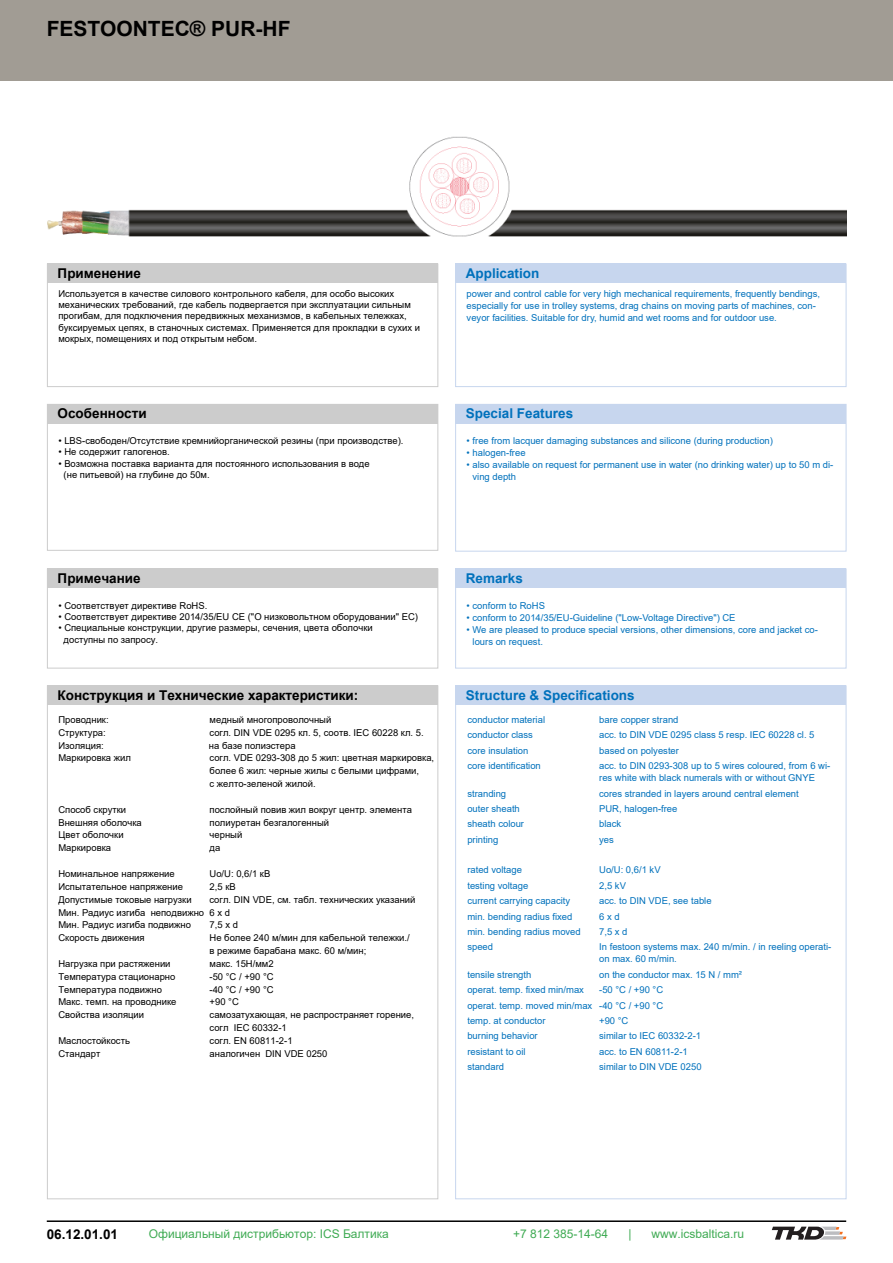
<style>
.page{position:relative;width:893px;height:1263px;background:#fff}
.page>*{position:absolute;margin:0;border:0;box-sizing:border-box;transform-origin:0 0}
.t1{font:700 21px "Arial";color:#000}
.t2{font:700 13.5px "Arial";color:#000}
.t3{font:700 13.5px "Arial";color:#0071bc}
.t4{font:12px "Arial";color:#40ab54}
.t5{font:9.45px/11.4px "Arial";color:#000}
.t6{font:9.45px/12px "Arial";color:#0071bc}
</style>
<div class="page">
<div style="left:0;top:0;width:893px;height:81px;background:#a19c94"></div>
<svg style="left:772px;top:1226px;width:74px;height:13px"></svg>
<hr style="left:47px;top:1220px;width:799px;height:2px;background:#000">
<img style="left:47px;top:136px;width:799px;height:101px">
<div style="left:47px;top:264px;width:391px;height:19px;background:#ccc"></div>
<div style="left:455px;top:264px;width:391px;height:19px;background:#c7d6ee"></div>
<div style="left:47px;top:685px;width:391px;height:20px;background:#ccc"></div>
<div style="left:455px;top:685px;width:391px;height:20px;background:#c7d6ee"></div>
<div style="left:47px;top:264px;width:391px;height:123px;border:1px solid #ccc"></div>
<div style="left:455px;top:264px;width:391px;height:123px;border:1px solid #c7d6ee"></div>
<div style="left:47px;top:404px;width:391px;height:19px;background:#ccc"></div>
<div style="left:455px;top:404px;width:391px;height:19px;background:#c7d6ee"></div>
<div style="left:47px;top:404px;width:391px;height:147px;border:1px solid #ccc"></div>
<div style="left:455px;top:404px;width:391px;height:147px;border:1px solid #c7d6ee"></div>
<div style="left:47px;top:568px;width:391px;height:20px;background:#ccc"></div>
<div style="left:455px;top:568px;width:391px;height:20px;background:#c7d6ee"></div>
<div style="left:47px;top:568px;width:391px;height:100px;border:1px solid #ccc"></div>
<div style="left:455px;top:568px;width:391px;height:100px;border:1px solid #c7d6ee"></div>
<h1 class="t1" style="left:47px;top:14px;width:245px">FESTOONTEC® PUR-HF</h1>
<h2 class="t2" style="left:58px;top:264px;width:85px">Применение</h2>
<h2 class="t3" style="left:466px;top:264px;width:75px">Application</h2>
<p class="t5" style="left:58px;top:288px;width:363px">Используется в качестве силового контрольного кабеля, для особо высоких механических требований, где кабель подвергается при эксплуатации сильным прогибам, для подключения передвижных механизмов, в кабельных тележках, буксируемых цепях, в станочных системах. Применяется для прокладки в сухих и мокрых, помещениях и под открытым небом.</p>
<p class="t6" style="left:467px;top:287px;width:355px">power and control cable for very high mechanical requirements, frequently bendings, especially for use in trolley systems, drag chains on moving parts of machines, con&shy;veyor facilities. Suitable for dry, humid and wet rooms and for outdoor use.</p>
<h2 class="t2" style="left:58px;top:404px;width:91px">Особенности</h2>
<h2 class="t3" style="left:466px;top:404px;width:109px">Special Features</h2>
<p class="t5" style="left:58px;top:435px;width:347px">• LBS-свободен/Отсутствие кремнийорганической резины (при производстве).</p>
<p class="t5" style="left:58px;top:446px;width:113px">• Не содержит галогенов.</p>
<p class="t5" style="left:64px;top:458px;width:308px;text-indent:-5px">• Возможна поставка варианта для постоянного использования в воде (не питьевой) на глубине до 50м.</p>
<p class="t6" style="left:467px;top:435px;width:308px">• free from lacquer damaging substances and silicone (during production)</p>
<p class="t6" style="left:467px;top:447px;width:60px">• halogen-free</p>
<p class="t6" style="left:473px;top:459px;width:362px;text-indent:-6px">• also available on request for permanent use in water (no drinking water) up to 50 m di&shy;ving depth</p>
<h2 class="t2" style="left:58px;top:569px;width:85px">Примечание</h2>
<h2 class="t3" style="left:466px;top:569px;width:59px">Remarks</h2>
<p class="t5" style="left:58px;top:599px;width:150px">• Соответствует директиве RoHS.</p>
<p class="t5" style="left:58px;top:611px;width:361px">• Соответствует директиве 2014/35/EU CE ("О низковольтном оборудовании" EC)</p>
<p class="t5" style="left:64px;top:622px;width:311px;text-indent:-5px">• Специальные конструкции, другие размеры, сечения, цвета оболочки доступны по запросу.</p>
<p class="t6" style="left:467px;top:599px;width:80px">• conform to RoHS</p>
<p class="t6" style="left:467px;top:611px;width:270px">• conform to 2014/35/EU-Guideline ("Low-Voltage Directive") CE</p>
<p class="t6" style="left:473px;top:623px;width:347px;text-indent:-6px">• We are pleased to produce special versions, other dimensions, core and jacket co&shy;lours on request.</p>
<h2 class="t2" style="left:58px;top:686px;width:302px">Конструкция и Технические характеристики:</h2>
<h2 class="t3" style="left:466px;top:686px;width:170px">Structure &amp; Specifications</h2>
<p class="t5" style="left:58px;top:714px;width:52px">Проводник:</p>
<p class="t5" style="left:210px;top:714px;width:123px">медный многопроволочный</p>
<p class="t5" style="left:58px;top:727px;width:49px">Структура:</p>
<p class="t5" style="left:210px;top:727px;width:216px">согл. DIN VDE 0295 кл. 5, соотв. IEC 60228 кл. 5.</p>
<p class="t5" style="left:58px;top:739px;width:47px">Изоляция:</p>
<p class="t5" style="left:209px;top:739px;width:88px">на базе полиэстера</p>
<p class="t5" style="left:58px;top:752px;width:74px">Маркировка жил</p>
<p class="t5" style="left:210px;top:752px;width:226px;line-height:12.9px">согл. VDE 0293-308 до 5 жил: цветная маркировка, более 6 жил: черные жилы с белыми цифрами,<br>с желто-зеленой жилой.</p>
<p class="t5" style="left:58px;top:804px;width:69px">Способ скрутки</p>
<p class="t5" style="left:210px;top:804px;width:204px">послойный повив жил вокруг центр. элемента</p>
<p class="t5" style="left:58px;top:816px;width:85px">Внешняя оболочка</p>
<p class="t5" style="left:210px;top:816px;width:121px">полиуретан безгалогенный</p>
<p class="t5" style="left:58px;top:829px;width:67px">Цвет оболочки</p>
<p class="t5" style="left:210px;top:829px;width:34px">черный</p>
<p class="t5" style="left:58px;top:842px;width:54px">Маркировка</p>
<p class="t5" style="left:210px;top:842px;width:12px">да</p>
<p class="t5" style="left:58px;top:868px;width:118px">Номинальное напряжение</p>
<p class="t5" style="left:210px;top:868px;width:62px">Uo/U: 0,6/1 кВ</p>
<p class="t5" style="left:58px;top:881px;width:126px">Испытательное напряжение</p>
<p class="t5" style="left:210px;top:881px;width:28px">2,5 кВ</p>
<p class="t5" style="left:58px;top:894px;width:135px">Допустимые токовые нагрузки</p>
<p class="t5" style="left:58px;top:893px;width:359px;line-height:12.9px;text-indent:151px">согл. DIN VDE, см. табл. технических указаний<br>Мин. Радиус изгиба неподвижно 6 x d<br>Мин. Радиус изгиба подвижно</p>
<p class="t5" style="left:210px;top:919px;width:30px">7,5 x d</p>
<p class="t5" style="left:58px;top:932px;width:88px">Скорость движения</p>
<p class="t5" style="left:210px;top:931px;width:202px;line-height:12.9px">Не более 240 м/мин для кабельной тележки./ в режиме барабана макс. 60 м/мин;</p>
<p class="t5" style="left:58px;top:958px;width:114px">Нагрузка при растяжении</p>
<p class="t5" style="left:210px;top:958px;width:66px">макс. 15H/мм2</p>
<p class="t5" style="left:58px;top:971px;width:119px">Температура стационарно</p>
<p class="t5" style="left:210px;top:971px;width:66px">-50 °C / +90 °C</p>
<p class="t5" style="left:58px;top:983px;width:105px">Температура подвижно</p>
<p class="t5" style="left:210px;top:983px;width:66px">-40 °C / +90 °C</p>
<p class="t5" style="left:58px;top:996px;width:120px">Макс. темп. на проводнике</p>
<p class="t5" style="left:210px;top:996px;width:31px">+90 °C</p>
<p class="t5" style="left:58px;top:1009px;width:87px">Свойства изоляции</p>
<p class="t5" style="left:210px;top:1008px;width:206px;line-height:12.9px">самозатухающая, не распространяет горение, согл IEC 60332-1</p>
<p class="t5" style="left:58px;top:1035px;width:73px">Маслостойкость</p>
<p class="t5" style="left:210px;top:1035px;width:85px">согл. EN 60811-2-1</p>
<p class="t5" style="left:58px;top:1048px;width:43px">Стандарт</p>
<p class="t5" style="left:210px;top:1048px;width:119px">аналогичен DIN VDE 0250</p>
<p class="t6" style="left:467px;top:713px;width:79px">conductor material</p>
<p class="t6" style="left:599px;top:713px;width:81px">bare copper strand</p>
<p class="t6" style="left:467px;top:729px;width:67px">conductor class</p>
<p class="t6" style="left:599px;top:729px;width:217px">acc. to DIN VDE 0295 class 5 resp. IEC 60228 cl. 5</p>
<p class="t6" style="left:467px;top:744px;width:62px">core insulation</p>
<p class="t6" style="left:599px;top:744px;width:81px">based on polyester</p>
<p class="t6" style="left:467px;top:760px;width:75px">core identification</p>
<p class="t6" style="left:599px;top:760px;width:233px">acc. to DIN 0293-308 up to 5 wires coloured, from 6 wi&shy;res white with black numerals with or without GNYE</p>
<p class="t6" style="left:467px;top:787px;width:40px">stranding</p>
<p class="t6" style="left:599px;top:787px;width:201px">cores stranded in layers around central element</p>
<p class="t6" style="left:467px;top:802px;width:54px">outer sheath</p>
<p class="t6" style="left:599px;top:802px;width:80px">PUR, halogen-free</p>
<p class="t6" style="left:467px;top:818px;width:58px">sheath colour</p>
<p class="t6" style="left:599px;top:818px;width:24px">black</p>
<p class="t6" style="left:467px;top:833px;width:32px">printing</p>
<p class="t6" style="left:599px;top:833px;width:16px">yes</p>
<p class="t6" style="left:467px;top:864px;width:56px">rated voltage</p>
<p class="t6" style="left:599px;top:864px;width:63px">Uo/U: 0,6/1 kV</p>
<p class="t6" style="left:467px;top:879px;width:62px">testing voltage</p>
<p class="t6" style="left:599px;top:879px;width:28px">2,5 kV</p>
<p class="t6" style="left:467px;top:895px;width:104px">current carrying capacity</p>
<p class="t6" style="left:599px;top:895px;width:114px">acc. to DIN VDE, see table</p>
<p class="t6" style="left:467px;top:910px;width:107px">min. bending radius fixed</p>
<p class="t6" style="left:599px;top:910px;width:22px">6 x d</p>
<p class="t6" style="left:467px;top:925px;width:115px">min. bending radius moved</p>
<p class="t6" style="left:599px;top:925px;width:30px">7,5 x d</p>
<p class="t6" style="left:467px;top:941px;width:27px">speed</p>
<p class="t6" style="left:599px;top:941px;width:234px">In festoon systems max. 240 m/min. / in reeling operati&shy;on max. 60 m/min.</p>
<p class="t6" style="left:467px;top:968px;width:66px">tensile strength</p>
<p class="t6" style="left:599px;top:968px;width:144px">on the conductor max. 15 N / mm²</p>
<p class="t6" style="left:467px;top:984px;width:118px">operat. temp. fixed min/max</p>
<p class="t6" style="left:467px;top:982px;width:197px;line-height:15.5px;text-align:justify;text-indent:132px">-50 °C / +90 °C operat. temp. moved min/max -40 °C / +90 °C temp. at conductor</p>
<p class="t6" style="left:599px;top:1014px;width:31px">+90 °C</p>
<p class="t6" style="left:467px;top:1030px;width:72px">burning behavior</p>
<p class="t6" style="left:599px;top:1030px;width:103px">similar to IEC 60332-2-1</p>
<p class="t6" style="left:467px;top:1045px;width:60px">resistant to oil</p>
<p class="t6" style="left:599px;top:1045px;width:90px">acc. to EN 60811-2-1</p>
<p class="t6" style="left:467px;top:1061px;width:38px">standard</p>
<p class="t6" style="left:599px;top:1061px;width:104px">similar to DIN VDE 0250</p>
<h2 class="t2" style="left:47px;top:1225px;width:73px">06.12.01.01</h2>
<p class="t4" style="left:149px;top:1225px;width:241px">Официальный дистрибьютор: ICS Балтика</p>
<p class="t4" style="left:513px;top:1225px;width:97px">+7 812 385-14-64</p>
<p class="t4" style="left:628px;top:1225px;width:5px">|</p>
<p class="t4" style="left:651px;top:1225px;width:94px">www.icsbaltica.ru</p>
</div>
